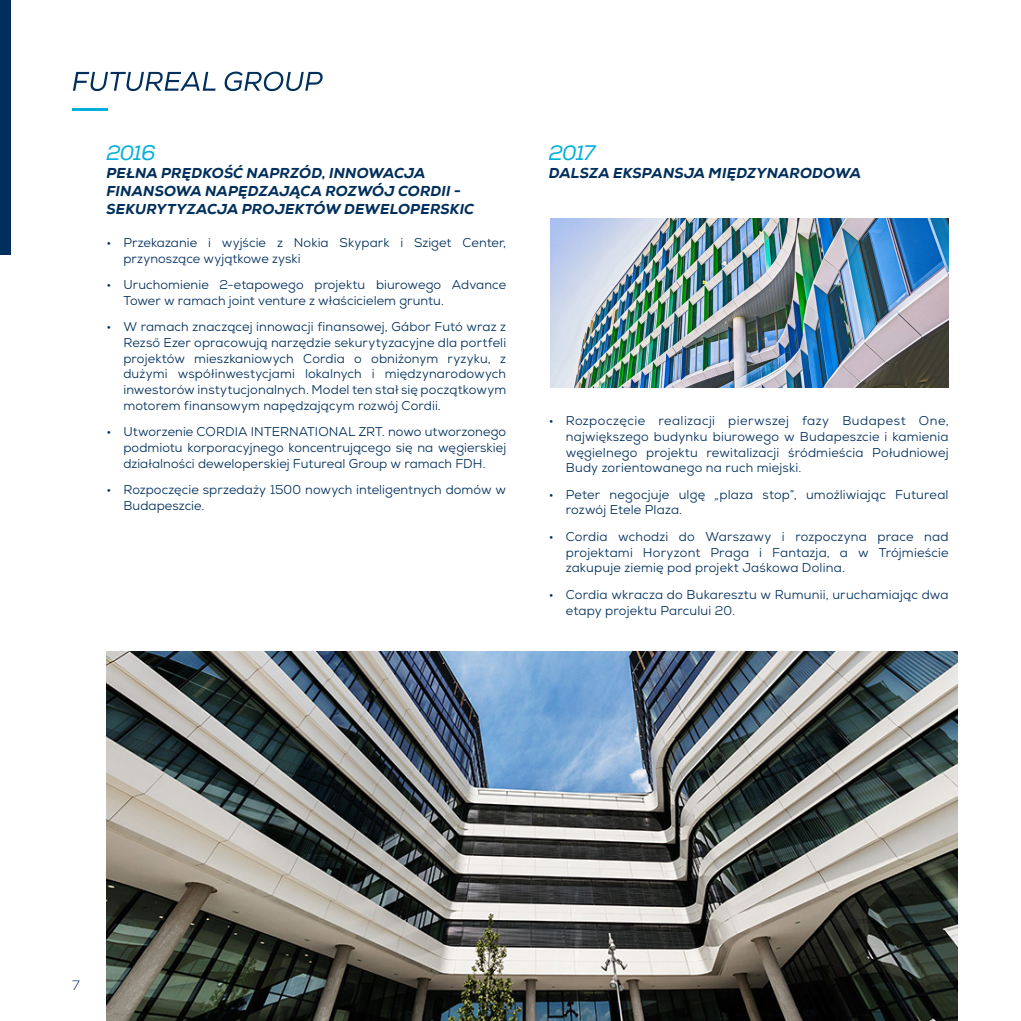
<style>
.page{position:relative;width:1021px;height:1021px;background:#fff}
.page>*{position:absolute;margin:0;border:0;box-sizing:border-box;transform-origin:0 0}
.t1{font:italic 21px "Nexa";letter-spacing:-.045em;color:#00b0db}
.t2{font:italic 800 14.25px/18px "Nexa";letter-spacing:.01em;color:#002f5c}
.t3{font:300 13.5px "Nexa";color:#002f5c}
.t4{font:12.75px/15.8px "Nexa";letter-spacing:.01em;color:#002f5c}
</style>
<div class="page">
<hr style="left:72px;top:108px;width:36px;height:2px;background:#00b0db">
<svg style="left:73px;top:72px;width:143px;height:19px"></svg>
<svg style="left:224px;top:72px;width:99px;height:19px"></svg>
<img style="left:106px;top:651px;width:851px;height:369px">
<img style="left:550px;top:218px;width:398px;height:169px">
<div style="left:0;top:0;width:11px;height:255px;background:#002f5c"></div>
<h1 class="t1" style="left:106px;top:140px;width:51px">2016</h1>
<p class="t2" style="left:106px;top:164px;width:369px">PEŁNA PRĘDKOŚĆ NAPRZÓD, INNOWACJA<br>FINANSOWA NAPĘDZAJĄCA ROZWÓJ CORDII -<br>SEKURYTYZACJA PROJEKTÓW DEWELOPERSKIC</p>
<p class="t4" style="left:123px;top:234px;width:384px;text-indent:-17px">• Przekazanie i wyjście z Nokia Skypark i Sziget Center, przynoszące wyjątkowe zyski</p>
<p class="t4" style="left:123px;top:277px;width:384px;text-indent:-17px">• Uruchomienie 2-etapowego projektu biurowego Advance<br>Tower w ramach joint venture z właścicielem gruntu.</p>
<p class="t4" style="left:123px;top:319px;width:384px;text-align:justify;text-indent:-17px">• W ramach znaczącej innowacji finansowej, Gábor Futó wraz z Rezső Ezer opracowują narzędzie sekurytyzacyjne dla portfeli projektów mieszkaniowych Cordia o obniżonym ryzyku, z dużymi współinwestycjami lokalnych i międzynarodowych inwestorów instytucjonalnych. Model ten stał się początkowym motorem finansowym napędzającym rozwój Cordii.</p>
<p class="t4" style="left:123px;top:424px;width:384px;text-align:justify;text-indent:-17px">• Utworzenie CORDIA INTERNATIONAL ZRT. nowo utworzonego podmiotu korporacyjnego koncentrującego się na węgierskiej działalności deweloperskiej Futureal Group w ramach FDH.</p>
<p class="t4" style="left:123px;top:482px;width:384px;text-indent:-17px">• Rozpoczęcie sprzedaży 1500 nowych inteligentnych domów w<br>Budapeszcie.</p>
<h1 class="t1" style="left:549px;top:140px;width:48px">2017</h1>
<p class="t2" style="left:549px;top:164px;width:313px">DALSZA EKSPANSJA MIĘDZYNARODOWA</p>
<p class="t4" style="left:566px;top:413px;width:384px;text-align:justify;text-indent:-17px">• Rozpoczęcie realizacji pierwszej fazy Budapest One, największego budynku biurowego w Budapeszcie i kamienia węgielnego projektu rewitalizacji śródmieścia Południowej Budy zorientowanego na ruch miejski.</p>
<p class="t4" style="left:566px;top:486px;width:384px;text-indent:-17px">• Peter negocjuje ulgę „plaza stop”, umożliwiając Futureal rozwój Etele Plaza.</p>
<p class="t4" style="left:566px;top:528px;width:384px;text-align:justify;text-indent:-17px">• Cordia wchodzi do Warszawy i rozpoczyna prace nad projektami Horyzont Praga i Fantazja, a w Trójmieście zakupuje ziemię pod projekt Jaśkowa Dolina.</p>
<p class="t4" style="left:566px;top:586px;width:384px;text-indent:-17px">• Cordia wkracza do Bukaresztu w Rumunii, uruchamiając dwa etapy projektu Parcului 20.</p>
<p class="t3" style="left:72px;top:977px;width:9px">7</p>
</div>
